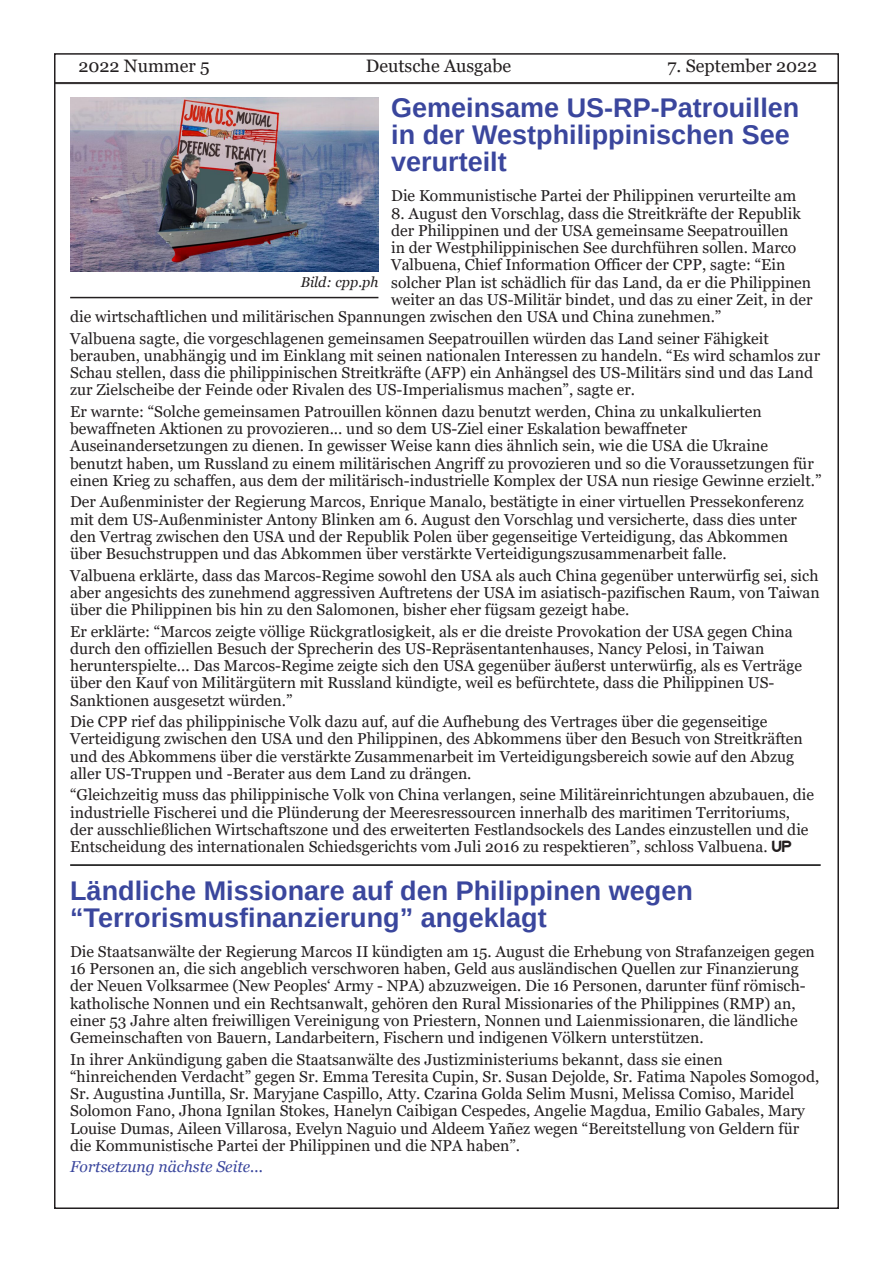
<style>
.page{position:relative;width:893px;height:1263px;background:#fff}
.page>*{position:absolute;margin:0;border:0;box-sizing:border-box;transform-origin:0 0}
.t1{font:700 27px/27px "Liberation Sans";color:#3a469d}
.t2{font:18px "Georgia";color:#231f20}
.t3{font:15.75px/17.2px "Georgia";color:#231f20}
.t4{font:italic 15.75px "Georgia";color:#3a469d}
.t5{font:italic 14.25px "Georgia";color:#231f20}
.s1{font-family:"AVICENNA";font-size:16.5px}
</style>
<div class="page">
<hr style="left:54px;top:82px;width:785px;height:1px;background:#231f20">
<hr style="left:54px;top:83px;width:785px;height:1px;background:#231f20">
<hr style="left:70px;top:864px;width:751px;height:2px;background:#000">
<hr style="left:70px;top:297px;width:308px;height:1px;background:#231f20">
<img style="left:70px;top:98px;width:308px;height:173px">
<p class="t2" style="left:78px;top:55px;width:133px">2022 Nummer 5</p>
<p class="t2" style="left:366px;top:55px;width:147px">Deutsche Ausgabe</p>
<p class="t2" style="left:667px;top:55px;width:151px">7. September 2022</p>
<h1 class="t1" style="left:391px;top:95px;width:410px">Gemeinsame US-RP-Patrouillen in der Westphilippinischen See verurteilt</h1>
<p class="t3" style="left:391px;top:188px;width:407px">Die Kommunistische Partei der Philippinen verurteilte am</p>
<p class="t3" style="left:391px;top:205px;width:411px">8. August den Vorschlag, dass die Streitkräfte der Republik</p>
<p class="t3" style="left:391px;top:222px;width:399px">der Philippinen und der USA gemeinsame Seepatrouillen</p>
<p class="t3" style="left:391px;top:239px;width:407px">in der Westphilippinischen See durchführen sollen. Marco</p>
<p class="t3" style="left:391px;top:257px;width:396px">Valbuena, Chief Information Officer der CPP, sagte: “Ein</p>
<p class="t3" style="left:391px;top:274px;width:421px">solcher Plan ist schädlich für das Land, da er die Philippinen</p>
<p class="t3" style="left:391px;top:291px;width:423px">weiter an das US-Militär bindet, und das zu einer Zeit, in der</p>
<p class="t3" style="left:70px;top:308px;width:653px">die wirtschaftlichen und militärischen Spannungen zwischen den USA und China zunehmen.”</p>
<p class="t3" style="left:70px;top:330px;width:751px">Valbuena sagte, die vorgeschlagenen gemeinsamen Seepatrouillen würden das Land seiner Fähigkeit berauben, unabhängig und im Einklang mit seinen nationalen Interessen zu handeln. “Es wird schamlos zur Schau stellen, dass die philippinischen Streitkräfte (AFP) ein Anhängsel des US-Militärs sind und das Land zur Zielscheibe der Feinde oder Rivalen des US-Imperialismus machen”, sagte er.</p>
<p class="t3" style="left:70px;top:403px;width:753px">Er warnte: “Solche gemeinsamen Patrouillen können dazu benutzt werden, China zu unkalkulierten bewaffneten Aktionen zu provozieren... und so dem US-Ziel einer Eskalation bewaffneter Auseinandersetzungen zu dienen. In gewisser Weise kann dies ähnlich sein, wie die USA die Ukraine benutzt haben, um Russland zu einem militärischen Angriff zu provozieren und so die Voraussetzungen für einen Krieg zu schaffen, aus dem der militärisch-industrielle Komplex der USA nun riesige Gewinne erzielt.”</p>
<p class="t3" style="left:70px;top:494px;width:735px">Der Außenminister der Regierung Marcos, Enrique Manalo, bestätigte in einer virtuellen Pressekonferenz mit dem US-Außenminister Antony Blinken am 6. August den Vorschlag und versicherte, dass dies unter den Vertrag zwischen den USA und der Republik Polen über gegenseitige Verteidigung, das Abkommen über Besuchstruppen und das Abkommen über verstärkte Verteidigungszusammenarbeit falle.</p>
<p class="t3" style="left:70px;top:567px;width:751px;text-align:justify">Valbuena erklärte, dass das Marcos-Regime sowohl den USA als auch China gegenüber unterwürfig sei, sich aber angesichts des zunehmend aggressiven Auftretens der USA im asiatisch-pazifischen Raum, von Taiwan über die Philippinen bis hin zu den Salomonen, bisher eher fügsam gezeigt habe.</p>
<p class="t3" style="left:70px;top:623px;width:733px">Er erklärte: “Marcos zeigte völlige Rückgratlosigkeit, als er die dreiste Provokation der USA gegen China durch den offiziellen Besuch der Sprecherin des US-Repräsentantenhauses, Nancy Pelosi, in Taiwan herunterspielte... Das Marcos-Regime zeigte sich den USA gegenüber äußerst unterwürfig, als es Verträge über den Kauf von Militärgütern mit Russland kündigte, weil es befürchtete, dass die Philippinen US-Sanktionen ausgesetzt würden.”</p>
<p class="t3" style="left:70px;top:713px;width:734px">Die CPP rief das philippinische Volk dazu auf, auf die Aufhebung des Vertrages über die gegenseitige Verteidigung zwischen den USA und den Philippinen, des Abkommens über den Besuch von Streitkräften und des Abkommens über die verstärkte Zusammenarbeit im Verteidigungsbereich sowie auf den Abzug aller US-Truppen und -Berater aus dem Land zu drängen.</p>
<p class="t3" style="left:70px;top:787px;width:745px">“Gleichzeitig muss das philippinische Volk von China verlangen, seine Militäreinrichtungen abzubauen, die industrielle Fischerei und die Plünderung der Meeresressourcen innerhalb des maritimen Territoriums, der ausschließlichen Wirtschaftszone und des erweiterten Festlandsockels des Landes einzustellen und die Entscheidung des internationalen Schiedsgerichts vom Juli 2016 zu respektieren”, schloss Valbuena. <span class="s1">UP</span></p>
<p class="t5" style="left:301px;top:273px;width:79px">Bild: cpp.ph</p>
<h1 class="t1" style="left:70px;top:877px;width:624px">Ländliche Missionare auf den Philippinen wegen “Terrorismusfinanzierung” angeklagt</h1>
<p class="t3" style="left:70px;top:943px;width:746px">Die Staatsanwälte der Regierung Marcos II kündigten am 15. August die Erhebung von Strafanzeigen gegen 16 Personen an, die sich angeblich verschworen haben, Geld aus ausländischen Quellen zur Finanzierung der Neuen Volksarmee (New Peoples‘ Army - NPA) abzuzweigen. Die 16 Personen, darunter fünf römisch&shy;katholische Nonnen und ein Rechtsanwalt, gehören den Rural Missionaries of the Philippines (RMP) an, einer 53 Jahre alten freiwilligen Vereinigung von Priestern, Nonnen und Laienmissionaren, die ländliche Gemeinschaften von Bauern, Landarbeitern, Fischern und indigenen Völkern unterstützen.</p>
<p class="t3" style="left:70px;top:1051px;width:751px">In ihrer Ankündigung gaben die Staatsanwälte des Justizministeriums bekannt, dass sie einen “hinreichenden Verdacht” gegen Sr. Emma Teresita Cupin, Sr. Susan Dejolde, Sr. Fatima Napoles Somogod, Sr. Augustina Juntilla, Sr. Maryjane Caspillo, Atty. Czarina Golda Selim Musni, Melissa Comiso, Maridel Solomon Fano, Jhona Ignilan Stokes, Hanelyn Caibigan Cespedes, Angelie Magdua, Emilio Gabales, Mary Louise Dumas, Aileen Villarosa, Evelyn Naguio und Aldeem Yañez wegen “Bereitstellung von Geldern für die Kommunistische Partei der Philippinen und die NPA haben”.</p>
<p class="t4" style="left:70px;top:1157px;width:194px">Fortsetzung nächste Seite...</p>
</div>
